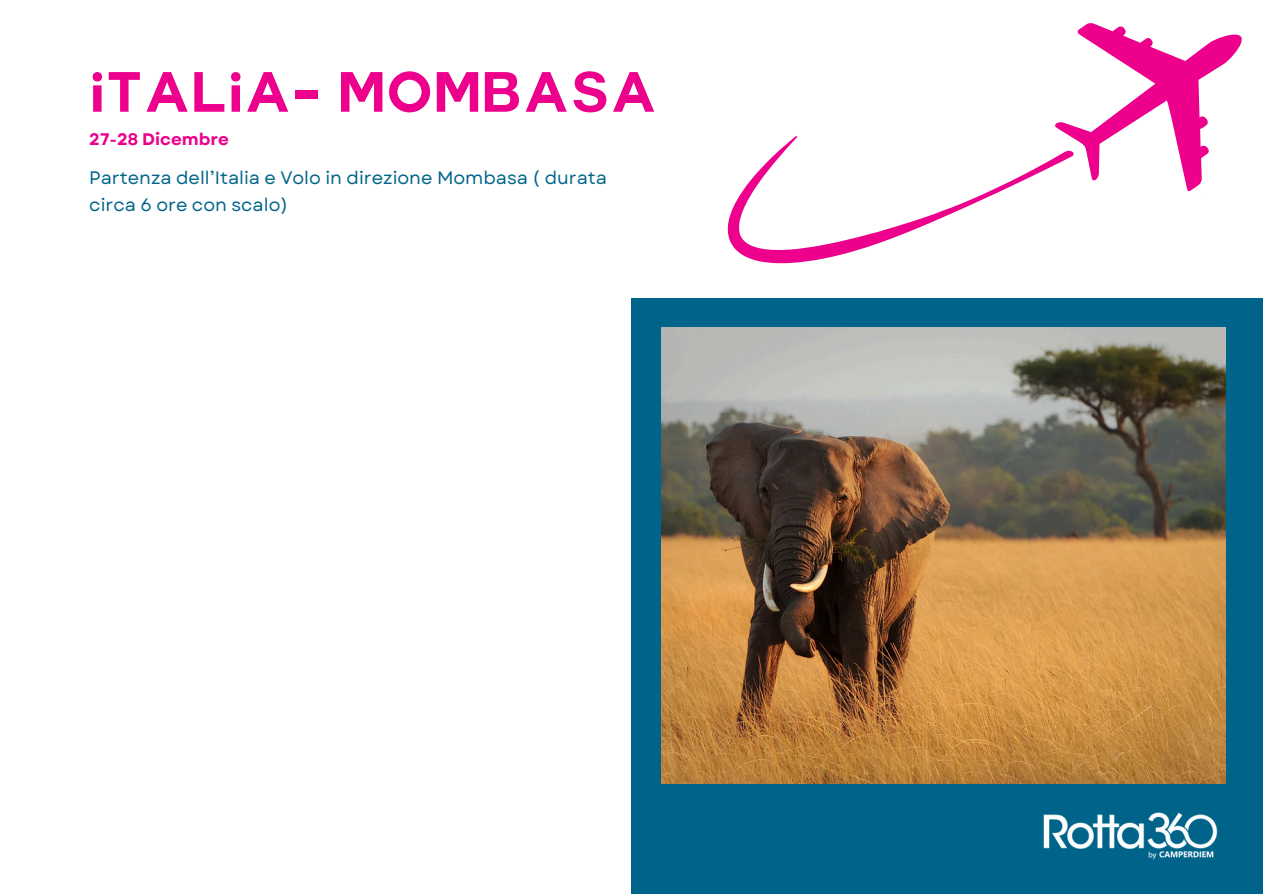
<style>
.page{position:relative;width:1263px;height:894px;background:#fff}
.page>*{position:absolute;margin:0;border:0;box-sizing:border-box;transform-origin:0 0}
.t1{font:55.5px "Colette";color:#ec008c}
.t2{font:18px/27px "Garet";color:#00648a}
.t3{font:700 16.65px "Garet";color:#ec008c}
</style>
<div class="page">
<div style="left:631px;top:298px;width:632px;height:595px;background:#00648a"></div>
<img style="left:1043px;top:812px;width:175px;height:48px">
<img style="left:661px;top:327px;width:564px;height:456px">
<svg style="left:728px;top:23px;width:514px;height:240px"></svg>
<p class="t1" style="left:89px;top:56px;width:570px">italia- MOMBASA</p>
<p class="t3" style="left:89px;top:127px;width:141px">27-28 Dicembre</p>
<h1 class="t2" style="left:89px;top:164px;width:519px">Partenza dell’Italia e Volo in direzione Mombasa ( durata circa 6 ore con scalo)</h1>
</div>
